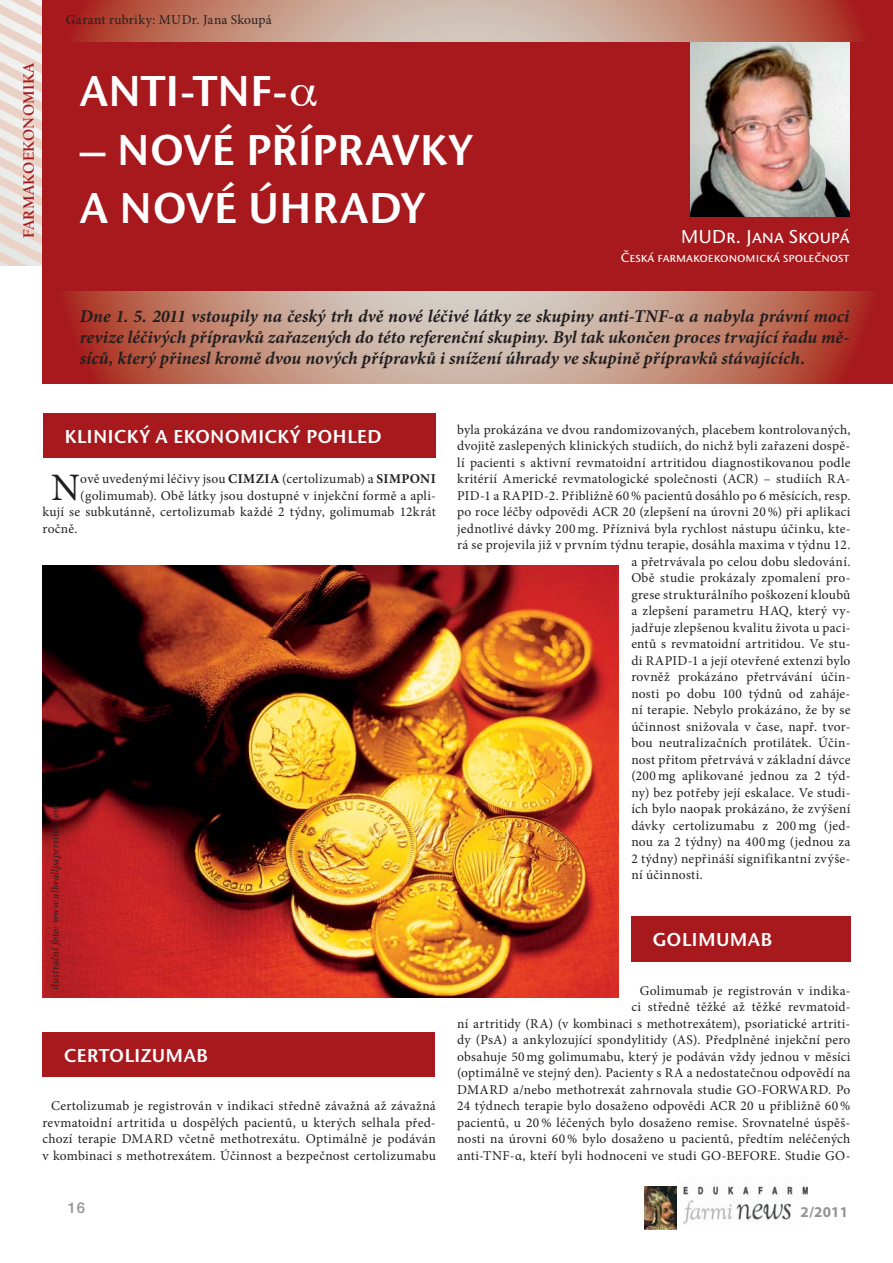
<style>
.page{position:relative;width:893px;height:1263px;background:#fff}
.page>*{position:absolute;margin:0;border:0;box-sizing:border-box;transform-origin:0 0}
.t1{font:45px/58.5px "Stone Sans Itc SCTCE Semi";color:#fff}
.t2{font:38.85px "Minion Pro";color:#231f20}
.t3{font:19.5px "Stone Sans Itc SCTCE Semi";letter-spacing:.01em;color:#fff}
.t4{font:500 19.5px "Stone Sans Itc SCTCE";color:#fff}
.t5{font:italic 700 18px/21px "Minion Pro";color:#231f20;text-align:justify}
.t6{font:700 16.5px "Berkeley Old Sty Itc TCE";letter-spacing:.03em;color:#a7191d}
.t7{font:700 15px "Myriad Pro";color:#969394}
.t8{font:500 15px "Helvetica Neue LT Pro";color:#939598}
.t9{font:13.5px/16.5px "Minion Pro";letter-spacing:.02em;color:#231f20;text-align:justify}
.t10{font:500 13.5px "Stone Sans Itc SCTCE";color:#fff}
.t11{font:italic 10.5px "Minion Pro";letter-spacing:.03em;color:#231f20}
.s1{font-weight:700}
</style>
<div class="page">
<img style="left:676px;top:1186px;width:132px;height:39px">
<img style="left:645px;top:1187px;width:31px;height:42px">
<svg style="left:0;top:0;width:43px;height:265px;background:#eadbd4"></svg>
<svg style="left:43px;top:0;width:850px;height:383px;background:#c18576"></svg>
<div style="left:43px;top:43px;width:850px;height:248px;background:#a7191d"></div>
<div style="left:43px;top:413px;width:393px;height:45px;background:#a7191d"></div>
<div style="left:43px;top:1033px;width:392px;height:44px;background:#a7191d"></div>
<div style="left:631px;top:916px;width:219px;height:46px;background:#a7191d"></div>
<img style="left:691px;top:43px;width:158px;height:174px">
<img style="left:43px;top:566px;width:576px;height:432px">
<p class="t6" style="left:22px;top:238px;width:177px;rotate:-90deg">FARMAKOEKONOMIKA</p>
<p class="t9" style="left:66px;top:13px;width:207px">Garant rubriky: MUDr. Jana Skoupá</p>
<h1 class="t1" style="left:80px;top:62px;width:209px">ANTI-TNF-</h1>
<h1 class="t1" style="left:80px;top:120px;width:395px">– NOVÉ PŘÍPRAVKY<br>A NOVÉ ÚHRADY</h1>
<h3 class="t4" style="left:681px;top:225px;width:170px">MUDr. Jana Skoupá</h3>
<p class="t10" style="left:621px;top:250px;width:230px">Česká farmakoekonomická společnost</p>
<p class="t5" style="left:80px;top:308px;width:771px">Dne 1. 5. 2011 vstoupily na český trh dvě nové léčivé látky ze skupiny anti-TNF-α a nabyla právní moci revize léčivých přípravků zařazených do této referenční skupiny. Byl tak ukončen proces trvající řadu mě&shy;síců, který přinesl kromě dvou nových přípravků i snížení úhrady ve skupině přípravků stávajících.</p>
<h3 class="t3" style="left:64px;top:425px;width:319px">KLINICKÝ A EKONOMICKÝ POHLED</h3>
<h2 class="t2" style="left:51px;top:472px;width:30px">N</h2>
<p class="t9" style="left:80px;top:472px;width:357px">ově uvedenými léčivy jsou <span class="s1">CIMZIA</span> (certolizumab) a <span class="s1">SIMPONI</span></p>
<p class="t9" style="left:80px;top:488px;width:357px">(golimumab). Obě látky jsou dostupné v injekční formě a apli-</p>
<p class="t9" style="left:43px;top:505px;width:395px">kují se subkutánně, certolizumab každé 2 týdny, golimumab 12krát</p>
<p class="t9" style="left:43px;top:521px;width:37px">ročně.</p>
<p class="t11" style="left:51px;top:990px;width:187px;rotate:-90deg">ilustrační foto: www.allwallpapersites.com</p>
<h3 class="t3" style="left:64px;top:1044px;width:146px">CERTOLIZUMAB</h3>
<p class="t9" style="left:43px;top:1099px;width:395px;text-indent:9px">Certolizumab je registrován v indikaci středně závažná až závažná revmatoidní artritida u dospělých pacientů, u kterých selhala před&shy;chozí terapie DMARD včetně methotrexátu. Optimálně je podáván v kombinaci s methotrexátem. Účinnost a bezpečnost certolizumabu</p>
<p class="t9" style="left:457px;top:422px;width:395px">byla prokázána ve dvou randomizovaných, placebem kontrolovaných,</p>
<p class="t9" style="left:457px;top:439px;width:395px">dvojitě zaslepených klinických studiích, do nichž byli zařazeni dospě-</p>
<p class="t9" style="left:457px;top:455px;width:395px">lí pacienti s aktivní revmatoidní artritidou diagnostikovanou podle</p>
<p class="t9" style="left:457px;top:472px;width:395px">kritérií Americké revmatologické společnosti (ACR) – studiích RA-</p>
<p class="t9" style="left:457px;top:488px;width:395px">PID-1 a RAPID-2. Přibližně 60 % pacientů dosáhlo po 6 měsících, resp.</p>
<p class="t9" style="left:457px;top:505px;width:395px">po roce léčby odpovědi ACR 20 (zlepšení na úrovni 20 %) při aplikaci</p>
<p class="t9" style="left:457px;top:521px;width:395px">jednotlivé dávky 200 mg. Příznivá byla rychlost nástupu účinku, kte-</p>
<p class="t9" style="left:457px;top:538px;width:395px">rá se projevila již v prvním týdnu terapie, dosáhla maxima v týdnu 12.</p>
<p class="t9" style="left:631px;top:554px;width:221px">a přetrvávala po celou dobu sledování.</p>
<p class="t9" style="left:631px;top:571px;width:221px">Obě studie prokázaly zpomalení pro-</p>
<p class="t9" style="left:631px;top:587px;width:221px">grese strukturálního poškození kloubů</p>
<p class="t9" style="left:631px;top:604px;width:221px">a zlepšení parametru HAQ, který vy-</p>
<p class="t9" style="left:631px;top:620px;width:221px">jadřuje zlepšenou kvalitu života u paci-</p>
<p class="t9" style="left:631px;top:637px;width:221px">entů s revmatoidní artritidou. Ve stu-</p>
<p class="t9" style="left:631px;top:653px;width:221px">di RAPID-1 a její otevřené extenzi bylo</p>
<p class="t9" style="left:631px;top:670px;width:221px">rovněž prokázáno přetrvávání účin-</p>
<p class="t9" style="left:631px;top:686px;width:221px">nosti po dobu 100 týdnů od zaháje-</p>
<p class="t9" style="left:631px;top:703px;width:221px">ní terapie. Nebylo prokázáno, že by se</p>
<p class="t9" style="left:631px;top:719px;width:221px">účinnost snižovala v čase, např. tvor-</p>
<p class="t9" style="left:631px;top:736px;width:221px">bou neutralizačních protilátek. Účin-</p>
<p class="t9" style="left:631px;top:752px;width:221px">nost přitom přetrvává v základní dávce</p>
<p class="t9" style="left:631px;top:769px;width:221px">(200 mg aplikované jednou za 2 týd-</p>
<p class="t9" style="left:631px;top:785px;width:221px">ny) bez potřeby její eskalace. Ve studi-</p>
<p class="t9" style="left:631px;top:802px;width:221px">ích bylo naopak prokázáno, že zvýšení</p>
<p class="t9" style="left:631px;top:818px;width:221px">dávky certolizumabu z 200 mg (jed-</p>
<p class="t9" style="left:631px;top:835px;width:221px">nou za 2 týdny) na 400 mg (jednou za</p>
<p class="t9" style="left:631px;top:851px;width:221px">2 týdny) nepřináší signifikantní zvýše-</p>
<p class="t9" style="left:631px;top:868px;width:73px">ní účinnosti.</p>
<h3 class="t3" style="left:653px;top:928px;width:121px">GOLIMUMAB</h3>
<p class="t9" style="left:457px;top:983px;width:395px;text-align:right">Golimumab je registrován v indika-<br>ci středně těžké až těžké revmatoid-<br>ní artritidy (RA) (v kombinaci s methotrexátem), psoriatické artriti&shy;dy (PsA) a ankylozující spondylitidy (AS). Předplněné injekční pero obsahuje 50 mg golimumabu, který je podáván vždy jednou v měsíci (optimálně ve stejný den). Pacienty s RA a nedostatečnou odpovědí na DMARD a/nebo methotrexát zahrnovala studie GO-FORWARD. Po 24 týdnech terapie bylo dosaženo odpovědi ACR 20 u přibližně 60 % pacientů, u 20 % léčených bylo dosaženo remise. Srovnatelné úspěš&shy;nosti na úrovni 60 % bylo dosaženo u pacientů, předtím neléčených anti-TNF-α, kteří byli hodnoceni ve studi GO-BEFORE. Studie GO-</p>
<p class="t8" style="left:68px;top:1202px;width:19px">16</p>
<p class="t7" style="left:801px;top:1206px;width:49px">2/2011</p>
</div>
